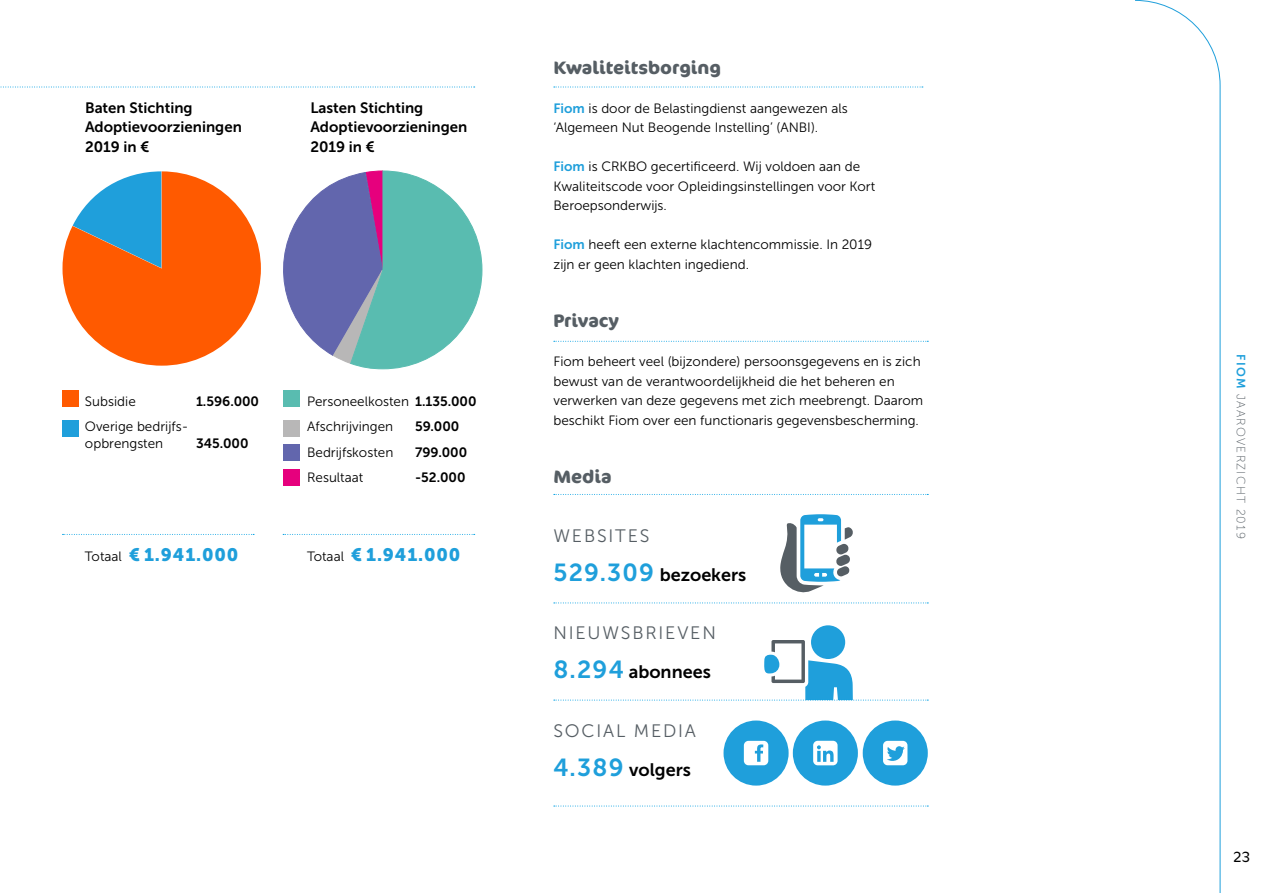
<style>
.page{position:relative;width:1263px;height:893px;background:#fff}
.page>*{position:absolute;margin:0;border:0;box-sizing:border-box;transform-origin:0 0}
.t1{font:18px "Museo Sans 700";color:#000}
.t2{font:18px "Museo Sans 300";letter-spacing:.1em;color:#565e64}
.t3{font:18px "Museo Sans 900";letter-spacing:.05em;color:#1f9fdb}
.t4{font:700 18px "Cocon";color:#565e64}
.t5{font:15px/19.5px "Museo Sans 700";color:#000}
.t6{font:300 15px "Cocon";color:#000}
.t7{font:13.5px/19.5px "Museo Sans 300";color:#000}
.t8{font:13.5px "Museo Sans 700";color:#000}
.t9{font:12px "Museo Sans 100";letter-spacing:.1em;color:#565e64}
.s1{font-family:"Museo Sans 300";font-size:13.5px;color:#000}
.s2{font-family:"Museo Sans 700"}
.s3{font-family:"Museo Sans 700";color:#1f9fdb}
.s4{font-size:24.6px;color:#1f9fdb}
</style>
<div class="page">
<hr style="left:1220px;top:90px;width:1px;height:803px;background:#1f9fdb">
<svg style="left:1135px;top:0;width:86px;height:91px"></svg>
<div style="left:723px;top:720px;width:66px;height:66px;background:#1f9fdb;border-radius:50%"></div>
<svg style="left:744px;top:741px;width:24px;height:24px"></svg>
<div style="left:863px;top:720px;width:65px;height:66px;background:#1f9fdb;border-radius:50%"></div>
<svg style="left:883px;top:741px;width:24px;height:24px"></svg>
<div style="left:793px;top:720px;width:65px;height:66px;background:#1f9fdb;border-radius:50%"></div>
<svg style="left:813px;top:741px;width:24px;height:24px"></svg>
<svg style="left:554px;top:603px;width:374px;height:1px"></svg>
<svg style="left:780px;top:514px;width:73px;height:79px"></svg>
<div style="left:811px;top:625px;width:34px;height:34px;background:#1f9fdb;border-radius:50%"></div>
<svg style="left:554px;top:640px;width:374px;height:61px"></svg>
<svg style="left:554px;top:494px;width:374px;height:1px"></svg>
<svg style="left:554px;top:806px;width:374px;height:1px"></svg>
<svg style="left:63px;top:171px;width:198px;height:195px"></svg>
<svg style="left:62px;top:534px;width:192px;height:1px"></svg>
<div style="left:62px;top:391px;width:17px;height:16px;background:#ff5a00"></div>
<div style="left:62px;top:420px;width:17px;height:16px;background:#1f9fdb"></div>
<div style="left:283px;top:391px;width:16px;height:16px;background:#59bcb0"></div>
<div style="left:283px;top:420px;width:16px;height:16px;background:#b8b7b7"></div>
<div style="left:283px;top:445px;width:16px;height:16px;background:#6266ad"></div>
<div style="left:283px;top:469px;width:16px;height:17px;background:#e6007d"></div>
<svg style="left:283px;top:534px;width:192px;height:1px"></svg>
<svg style="left:0;top:87px;width:475px;height:1px"></svg>
<svg style="left:554px;top:87px;width:369px;height:1px"></svg>
<svg style="left:554px;top:341px;width:374px;height:1px"></svg>
<svg style="left:283px;top:171px;width:199px;height:198px"></svg>
<p class="t5" style="left:85px;top:98px;width:158px">Baten Stichting<br>Adoptievoorzieningen<br>2019 in €</p>
<p class="t5" style="left:310px;top:98px;width:158px">Lasten Stichting<br>Adoptievoorzieningen<br>2019 in €</p>
<p class="t7" style="left:85px;top:391px;width:52px">Subsidie</p>
<p class="t8" style="left:196px;top:393px;width:65px">1.596.000</p>
<p class="t7" style="left:85px;top:418px;width:105px;line-height:16.5px">Overige bedrijfs&shy;opbrengsten</p>
<p class="t8" style="left:196px;top:435px;width:54px">345.000</p>
<h1 class="t3" style="left:85px;top:544px;width:155px"><span class="s1">Totaal</span> € 1.941.000</h1>
<p class="t7" style="left:307px;top:388px;width:171px;line-height:25.5px">Personeelkosten <span class="s2">1.135.000<br></span>Afschrijvingen</p>
<p class="t8" style="left:415px;top:419px;width:46px">59.000</p>
<p class="t7" style="left:307px;top:442px;width:88px">Bedrijfskosten</p>
<p class="t8" style="left:415px;top:444px;width:54px">799.000</p>
<p class="t7" style="left:307px;top:468px;width:58px">Resultaat</p>
<p class="t8" style="left:415px;top:470px;width:52px">-52.000</p>
<h1 class="t3" style="left:307px;top:544px;width:155px"><span class="s1">Totaal</span> € 1.941.000</h1>
<h1 class="t4" style="left:553px;top:56px;width:169px">Kwaliteitsborging</h1>
<p class="t7" style="left:553px;top:98px;width:296px"><span class="s3">Fiom</span> is door de Belastingdienst aangewezen als ‘Algemeen Nut Beogende Instelling’ (ANBI).</p>
<p class="t7" style="left:553px;top:157px;width:323px"><span class="s3">Fiom</span> is CRKBO gecertificeerd. Wij voldoen aan de<br>Kwaliteitscode voor Opleidingsinstellingen voor Kort<br>Beroepsonderwijs.</p>
<p class="t7" style="left:553px;top:235px;width:320px"><span class="s3">Fiom</span> heeft een externe klachtencommissie. In 2019 zijn er geen klachten ingediend.</p>
<h1 class="t4" style="left:553px;top:310px;width:67px">Privacy</h1>
<p class="t7" style="left:553px;top:352px;width:371px">Fiom beheert veel (bijzondere) persoonsgegevens en is zich bewust van de verantwoordelijkheid die het beheren en verwerken van deze gegevens met zich meebrengt. Daarom beschikt Fiom over een functionaris gegevensbescherming.</p>
<h1 class="t4" style="left:553px;top:466px;width:60px">Media</h1>
<h1 class="t2" style="left:553px;top:526px;width:97px">WEBSITES</h1>
<h1 class="t1" style="left:553px;top:564px;width:194px"><span class="s4">529.309</span> bezoekers</h1>
<h1 class="t2" style="left:553px;top:623px;width:164px">NIEUWSBRIEVEN</h1>
<h1 class="t1" style="left:553px;top:662px;width:159px"><span class="s4">8.294</span> abonnees</h1>
<h1 class="t2" style="left:553px;top:721px;width:144px">SOCIAL MEDIA</h1>
<h1 class="t1" style="left:553px;top:759px;width:139px"><span class="s4">4.389</span> volgers</h1>
<p class="t9" style="left:1247px;top:354px;width:186px;rotate:90deg"><span class="s3">FIOM</span> JAAROVERZICHT 2019</p>
<p class="t6" style="left:1233px;top:848px;width:19px">23</p>
</div>
